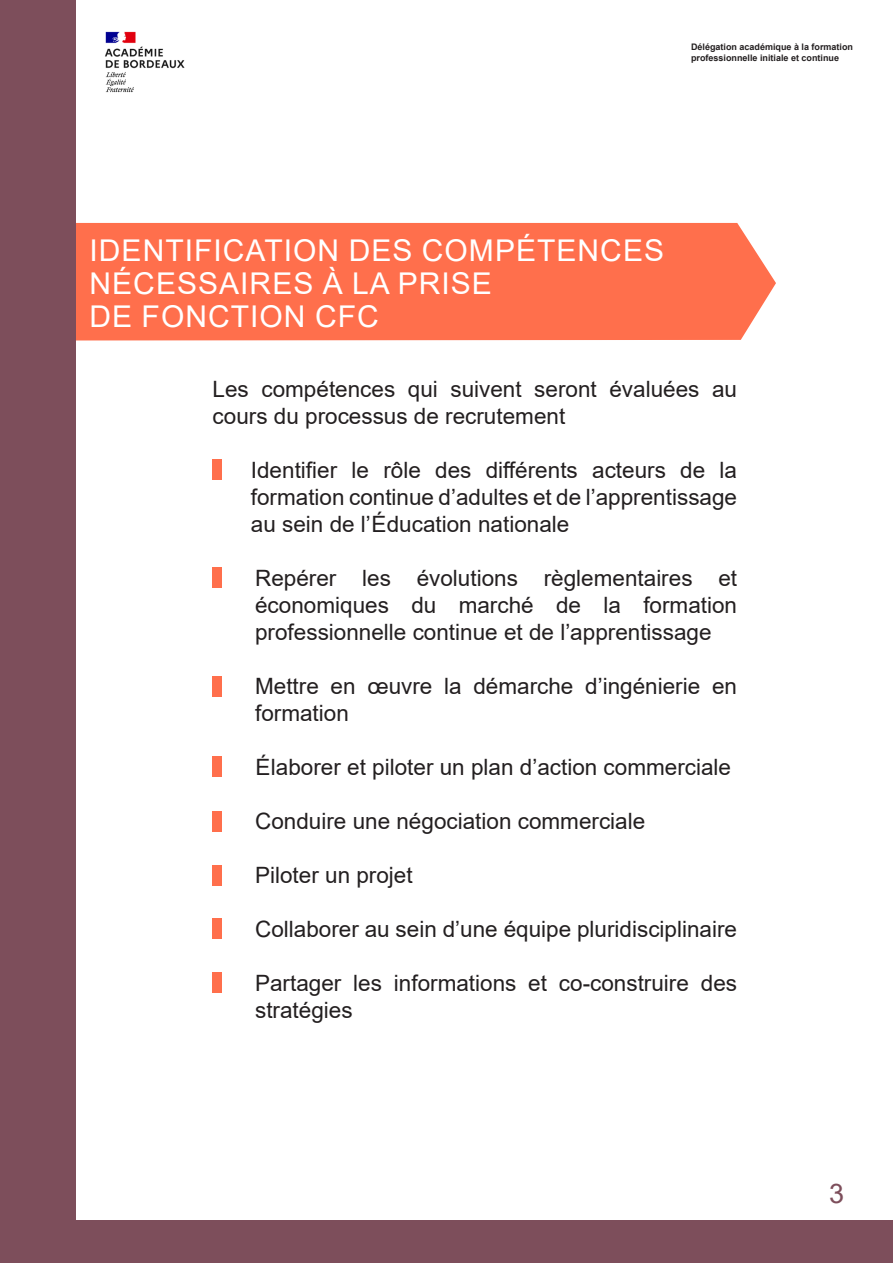
<style>
.page{position:relative;width:893px;height:1263px;background:#fff}
.page>*{position:absolute;margin:0;border:0;box-sizing:border-box;transform-origin:0 0}
.t1{font:30px "Arial";letter-spacing:.035em;color:#fff}
.t2{font:27px "Arial";color:#7d4e5b}
.t3{font:22.5px/27px "Arial";color:#231f20}
.t4{font:700 9px "Arial";color:#231f20}
</style>
<div class="page">
<div style="left:75px;top:223px;width:701px;height:117px;background:#ff6f4c"></div>
<div style="left:0;top:0;width:75px;height:1263px;background:#7d4e5b"></div>
<div style="left:0;top:1220px;width:893px;height:43px;background:#7d4e5b"></div>
<div style="left:213px;top:459px;width:9px;height:20px;background:#ff6f4c"></div>
<div style="left:213px;top:567px;width:9px;height:21px;background:#ff6f4c"></div>
<div style="left:213px;top:676px;width:9px;height:20px;background:#ff6f4c"></div>
<div style="left:213px;top:918px;width:9px;height:21px;background:#ff6f4c"></div>
<div style="left:213px;top:757px;width:9px;height:20px;background:#ff6f4c"></div>
<div style="left:213px;top:811px;width:9px;height:20px;background:#ff6f4c"></div>
<div style="left:213px;top:865px;width:9px;height:20px;background:#ff6f4c"></div>
<div style="left:213px;top:972px;width:9px;height:21px;background:#ff6f4c"></div>
<img style="left:105px;top:31px;width:80px;height:62px">
<p class="t4" style="left:691px;top:41px;width:164px">Délégation académique à la formation</p>
<p class="t4" style="left:691px;top:51px;width:150px">professionnelle initiale et continue</p>
<p class="t1" style="left:90px;top:230px;width:576px">IDENTIFICATION DES COMPÉTENCES</p>
<p class="t1" style="left:90px;top:263px;width:404px">NÉCESSAIRES À LA PRISE</p>
<p class="t1" style="left:90px;top:296px;width:291px">DE FONCTION CFC</p>
<p class="t3" style="left:213px;top:375px;width:526px">Les compétences qui suivent seront évaluées au cours du processus de recrutement</p>
<p class="t3" style="left:251px;top:456px;width:488px;text-align:justify">Identifier le rôle des différents acteurs de la formation continue d’adultes et de l’apprentissage au sein de l’Éducation nationale</p>
<p class="t3" style="left:255px;top:564px;width:483px;text-align:justify">Repérer les évolutions règlementaires et économiques du marché de la formation professionnelle continue et de l’apprentissage</p>
<p class="t3" style="left:255px;top:672px;width:483px">Mettre en œuvre la démarche d’ingénierie en formation</p>
<p class="t3" style="left:256px;top:753px;width:477px">Élaborer et piloter un plan d’action commerciale</p>
<p class="t3" style="left:255px;top:807px;width:392px">Conduire une négociation commerciale</p>
<p class="t3" style="left:255px;top:861px;width:159px">Piloter un projet</p>
<p class="t3" style="left:255px;top:915px;width:483px">Collaborer au sein d’une équipe pluridisciplinaire</p>
<p class="t3" style="left:255px;top:969px;width:483px">Partager les informations et co-construire des stratégies</p>
<p class="t2" style="left:829px;top:1175px;width:17px">3</p>
</div>
